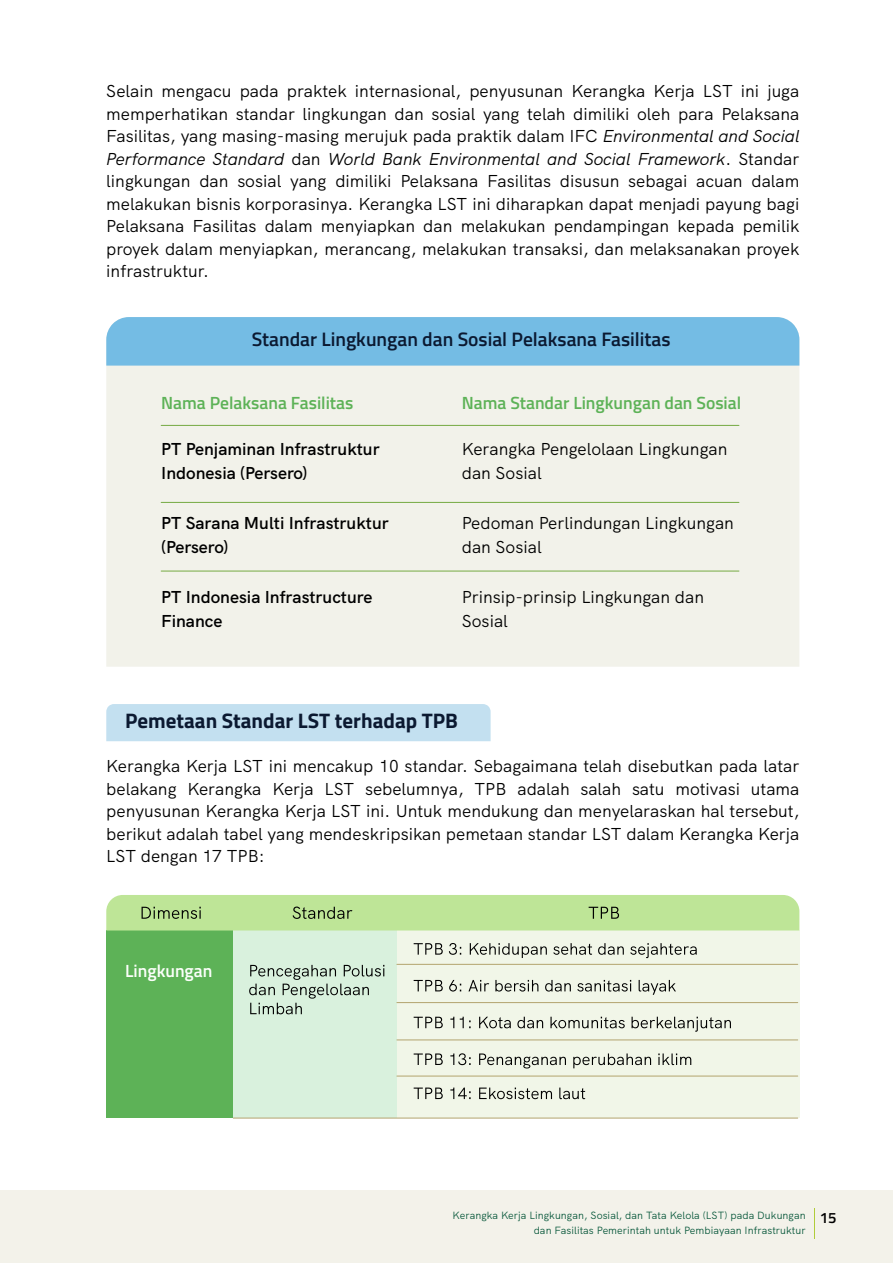
<style>
.page{position:relative;width:893px;height:1263px;background:#fff}
.page>*{position:absolute;margin:0;border:0;box-sizing:border-box;transform-origin:0 0}
.t1{font:700 21px "Titillium Web";color:#0b1931}
.t2{font:600 19.5px "Titillium Web";color:#0b1931}
.t3{font:600 17.55px "Titillium Web";color:#5db257}
.t4{font:600 17.55px "Titillium Web";color:#fcfffb}
.t5{font:17.25px/22.5px "HK Grotesk";color:#000}
.t6{font:600 17.25px/24.6px "HK Grotesk";color:#000}
.t7{font:600 15px "Titillium Web";color:#000}
.t8{font:10.5px/14.4px "HK Grotesk";letter-spacing:.005em;color:#08583b;text-align:right}
.s1{font-style:italic}
</style>
<div class="page">
<div style="left:106px;top:930px;width:128px;height:188px;background:#5db257"></div>
<div style="left:234px;top:930px;width:163px;height:188px;background:#d9f1dd"></div>
<div style="left:397px;top:930px;width:402px;height:188px;background:#f1f6e8"></div>
<div style="left:0;top:1190px;width:893px;height:73px;background:#f3f2ea"></div>
<hr style="left:814px;top:1208px;width:1px;height:30px;background:#b0cc3a">
<svg style="left:106px;top:340px;width:693px;height:327px;background:#e7ede9"></svg>
<div style="left:106px;top:317px;width:693px;height:23px;background:#74bce4"></div>
<hr style="left:161px;top:502px;width:578px;height:1px;background:#75aa42">
<hr style="left:161px;top:425px;width:578px;height:1px;background:#75aa42">
<hr style="left:161px;top:571px;width:578px;height:1px;background:#75aa42">
<div style="left:106px;top:895px;width:693px;height:35px;background:#bee597"></div>
<svg style="left:249px;top:965px;width:135px;height:49px"></svg>
<svg style="left:414px;top:943px;width:29px;height:12px"></svg>
<svg style="left:449px;top:943px;width:12px;height:12px"></svg>
<svg style="left:470px;top:943px;width:77px;height:15px"></svg>
<svg style="left:553px;top:943px;width:39px;height:12px"></svg>
<svg style="left:598px;top:943px;width:26px;height:12px"></svg>
<svg style="left:630px;top:943px;width:67px;height:15px"></svg>
<svg style="left:414px;top:980px;width:29px;height:11px"></svg>
<svg style="left:449px;top:980px;width:12px;height:11px"></svg>
<svg style="left:468px;top:980px;width:21px;height:11px"></svg>
<svg style="left:495px;top:980px;width:43px;height:11px"></svg>
<svg style="left:545px;top:980px;width:26px;height:11px"></svg>
<svg style="left:577px;top:980px;width:54px;height:11px"></svg>
<svg style="left:639px;top:980px;width:37px;height:15px"></svg>
<svg style="left:414px;top:1017px;width:29px;height:11px"></svg>
<svg style="left:450px;top:1017px;width:4px;height:11px"></svg>
<svg style="left:460px;top:1017px;width:11px;height:11px"></svg>
<svg style="left:479px;top:1017px;width:32px;height:11px"></svg>
<svg style="left:517px;top:1017px;width:26px;height:11px"></svg>
<svg style="left:550px;top:1017px;width:75px;height:11px"></svg>
<svg style="left:631px;top:1017px;width:100px;height:15px"></svg>
<svg style="left:414px;top:1053px;width:29px;height:12px"></svg>
<svg style="left:450px;top:1053px;width:21px;height:12px"></svg>
<svg style="left:479px;top:1053px;width:87px;height:15px"></svg>
<svg style="left:573px;top:1053px;width:78px;height:15px"></svg>
<svg style="left:658px;top:1053px;width:33px;height:12px"></svg>
<svg style="left:414px;top:1087px;width:29px;height:12px"></svg>
<svg style="left:450px;top:1087px;width:21px;height:12px"></svg>
<svg style="left:479px;top:1087px;width:73px;height:12px"></svg>
<svg style="left:559px;top:1087px;width:26px;height:12px"></svg>
<hr style="left:397px;top:964px;width:401px;height:1px;background:#b3a46e">
<hr style="left:397px;top:1002px;width:401px;height:1px;background:#b3a46e">
<hr style="left:397px;top:1039px;width:401px;height:1px;background:#b3a46e">
<hr style="left:397px;top:1076px;width:401px;height:1px;background:#b3a46e">
<hr style="left:233px;top:1118px;width:565px;height:1px;background:#b3a46e">
<div style="left:106px;top:704px;width:385px;height:37px;background:#c3e0f0"></div>
<p class="t5" style="left:106px;top:80px;width:695px;text-align:justify">Selain mengacu pada praktek internasional, penyusunan Kerangka Kerja LST ini juga memperhatikan standar lingkungan dan sosial yang telah dimiliki oleh para Pelaksana Fasilitas, yang masing-masing merujuk pada praktik dalam IFC <span class="s1">Environmental and Social Performance Standard</span> dan <span class="s1">World Bank Environmental and Social Framework</span>. Standar lingkungan dan sosial yang dimiliki Pelaksana Fasilitas disusun sebagai acuan dalam melakukan bisnis korporasinya. Kerangka LST ini diharapkan dapat menjadi payung bagi Pelaksana Fasilitas dalam menyiapkan dan melakukan pendampingan kepada pemilik proyek dalam menyiapkan, merancang, melakukan transaksi, dan melaksanakan proyek infrastruktur.</p>
<p class="t2" style="left:252px;top:324px;width:420px">Standar Lingkungan dan Sosial Pelaksana Fasilitas</p>
<p class="t3" style="left:161px;top:389px;width:194px">Nama Pelaksana Fasilitas</p>
<p class="t3" style="left:462px;top:389px;width:281px">Nama Standar Lingkungan dan Sosial</p>
<p class="t6" style="left:161px;top:436px;width:220px">PT Penjaminan Infrastruktur<br>Indonesia (Persero)</p>
<p class="t5" style="left:462px;top:436px;width:267px;line-height:24.6px">Kerangka Pengelolaan Lingkungan dan Sosial</p>
<p class="t6" style="left:161px;top:510px;width:229px">PT Sarana Multi Infrastruktur (Persero)</p>
<p class="t5" style="left:462px;top:510px;width:274px;line-height:24.6px">Pedoman Perlindungan Lingkungan dan Sosial</p>
<p class="t6" style="left:161px;top:584px;width:213px">PT Indonesia Infrastructure<br>Finance</p>
<p class="t5" style="left:462px;top:584px;width:244px;line-height:24.6px">Prinsip-prinsip Lingkungan dan<br>Sosial</p>
<p class="t1" style="left:125px;top:704px;width:334px">Pemetaan Standar LST terhadap TPB</p>
<p class="t5" style="left:106px;top:755px;width:695px;text-align:justify">Kerangka Kerja LST ini mencakup 10 standar. Sebagaimana telah disebutkan pada latar belakang Kerangka Kerja LST sebelumnya, TPB adalah salah satu motivasi utama penyusunan Kerangka Kerja LST ini. Untuk mendukung dan menyelaraskan hal tersebut, berikut adalah tabel yang mendeskripsikan pemetaan standar LST dalam Kerangka Kerja LST dengan 17 TPB:</p>
<p class="t4" style="left:125px;top:957px;width:89px">Lingkungan</p>
<p class="t8" style="left:453px;top:1208px;width:354px">Kerangka Kerja Lingkungan, Sosial, dan Tata Kelola (LST) pada Dukungan dan Fasilitas Pemerintah untuk Pembiayaan Infrastruktur</p>
<p class="t7" style="left:820px;top:1205px;width:18px">15</p>
</div>
